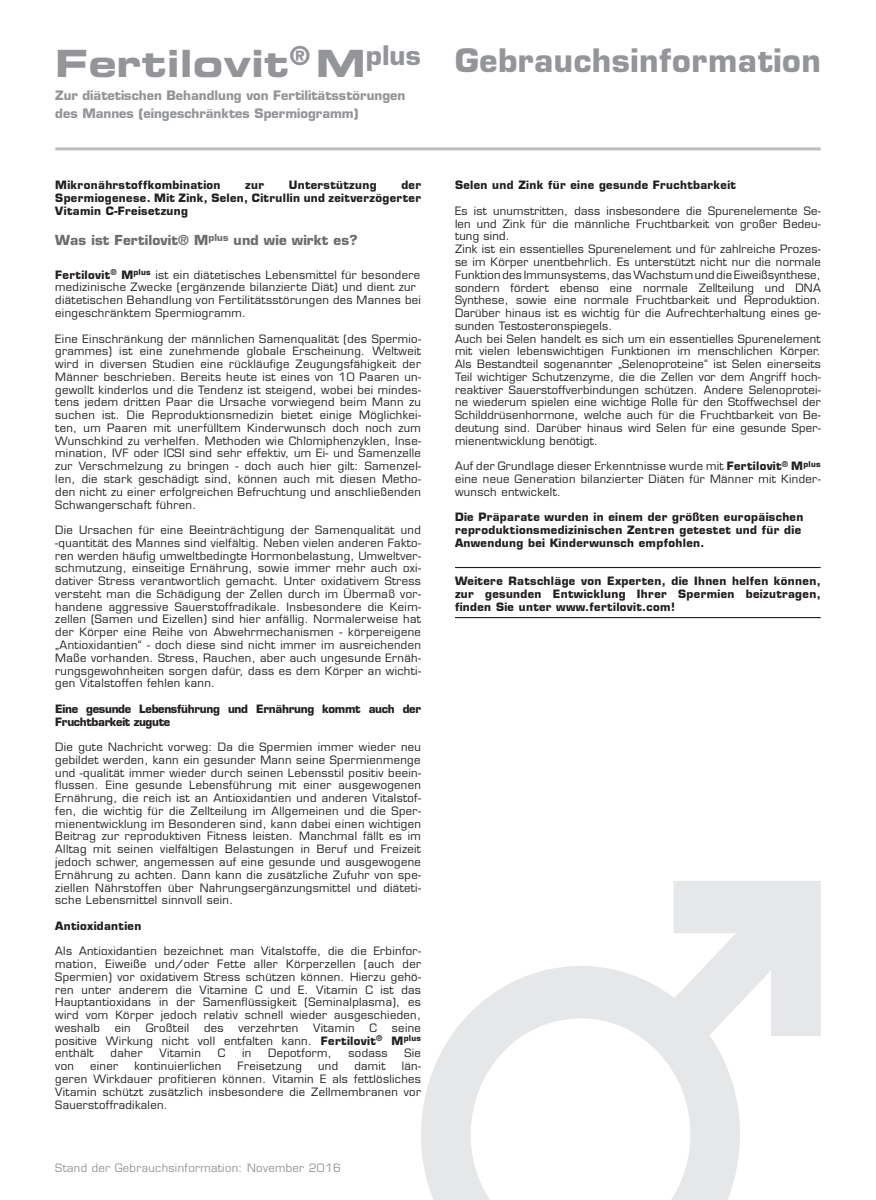
<style>
.page{position:relative;width:876px;height:1200px;background:#fff}
.page>*{position:absolute;margin:0;border:0;box-sizing:border-box;transform-origin:0 0}
.t1{font:700 31.5px "Eurostile";letter-spacing:.015em;color:#939598}
.t2{font:700 13.5px "Eurostile";letter-spacing:.01em;color:#6c6d70}
.t3{font:700 12.75px/18px "Eurostile";color:#939598}
.t4{font:11.25px/12.8px "Eurostile";letter-spacing:.02em;color:#231f20;text-align:justify}
.t5{font:700 11.25px/12.8px "Eurostile";letter-spacing:.03em;color:#231f20;text-align:justify}
.t6{font:700 11.25px/12.8px "Eurostile";letter-spacing:-.03em;color:#231f20}
.t7{font:11.25px "Eurostile";letter-spacing:.03em;color:#939598}
.s1{font-family:"Eurostile Bold Extended Two";font-weight:400;font-size:37.5px}
.s2{font-weight:700}
</style>
<div class="page">
<svg style="left:421px;top:881px;width:400px;height:318px"></svg>
<hr style="left:455px;top:567px;width:366px;height:1px;background:#231f20">
<hr style="left:455px;top:617px;width:366px;height:1px;background:#231f20">
<hr style="left:55px;top:147px;width:766px;height:3px;background:#bcbdc0">
<h1 class="t1" style="left:55px;top:41px;width:767px"><span class="s1">Fertilovit</span><sup>®</sup> <span class="s1">M</span><sup>plus</sup> Gebrauchsinformation</h1>
<p class="t3" style="left:55px;top:86px;width:352px">Zur diätetischen Behandlung von Fertilitätsstörungen des Mannes (eingeschränktes Spermiogramm)</p>
<p class="t5" style="left:55px;top:179px;width:167px">Mikronährstoffkombination</p>
<p class="t5" style="left:245px;top:179px;width:20px">zur</p>
<p class="t5" style="left:289px;top:179px;width:89px">Unterstützung</p>
<p class="t5" style="left:55px;top:179px;width:367px;text-indent:346px">der Spermiogenese. Mit Zink, Selen, Citrullin und zeitverzögerter Vitamin C-Freisetzung</p>
<p class="t2" style="left:55px;top:232px;width:304px">Was ist Fertilovit® M<sup>plus</sup> und wie wirkt es?</p>
<p class="t4" style="left:55px;top:268px;width:367px;text-align:left"><span class="s2">Fertilovit</span><sup>®</sup> <span class="s2">M</span><sup>plus</sup> ist ein diätetisches Lebensmittel für besondere medizinische Zwecke (ergänzende bilanzierte Diät) und dient zur diätetischen Behandlung von Fertilitätsstörungen des Mannes bei eingeschränktem Spermiogramm.</p>
<p class="t4" style="left:55px;top:332px;width:367px">Eine Einschränkung der männlichen Samenqualität (des Spermio&shy;grammes) ist eine zunehmende globale Erscheinung. Weltweit wird in diversen Studien eine rückläufige Zeugungsfähigkeit der Männer beschrieben. Bereits heute ist eines von 10 Paaren un&shy;gewollt kinderlos und die Tendenz ist steigend, wobei bei mindes&shy;tens jedem dritten Paar die Ursache vorwiegend beim Mann zu suchen ist. Die Reproduktionsmedizin bietet einige Möglichkei&shy;ten, um Paaren mit unerfülltem Kinderwunsch doch noch zum Wunschkind zu verhelfen. Methoden wie Chlomiphenzyklen, Inse&shy;mination, IVF oder ICSI sind sehr effektiv, um Ei- und Samenzelle zur Verschmelzung zu bringen - doch auch hier gilt: Samenzel&shy;len, die stark geschädigt sind, können auch mit diesen Metho&shy;den nicht zu einer erfolgreichen Befruchtung und anschließenden Schwangerschaft führen.</p>
<p class="t4" style="left:55px;top:523px;width:367px">Die Ursachen für eine Beeinträchtigung der Samenqualität und -quantität des Mannes sind vielfältig. Neben vielen anderen Fakto&shy;ren werden häufig umweltbedingte Hormonbelastung, Umweltver&shy;schmutzung, einseitige Ernährung, sowie immer mehr auch oxi&shy;dativer Stress verantwortlich gemacht. Unter oxidativem Stress versteht man die Schädigung der Zellen durch im Übermaß vor&shy;handene aggressive Sauerstoffradikale. Insbesondere die Keim&shy;zellen (Samen und Eizellen) sind hier anfällig. Normalerweise hat der Körper eine Reihe von Abwehrmechanismen - körpereigene „Antioxidantien“ - doch diese sind nicht immer im ausreichenden Maße vorhanden. Stress, Rauchen, aber auch ungesunde Ernäh&shy;rungsgewohnheiten sorgen dafür, dass es dem Körper an wichti&shy;gen Vitalstoffen fehlen kann.</p>
<p class="t6" style="left:55px;top:702px;width:367px">Eine gesunde Lebensführung und Ernährung kommt auch der<br>Fruchtbarkeit zugute</p>
<p class="t4" style="left:55px;top:740px;width:367px">Die gute Nachricht vorweg: Da die Spermien immer wieder neu gebildet werden, kann ein gesunder Mann seine Spermienmenge und -qualität immer wieder durch seinen Lebensstil positiv beein&shy;flussen. Eine gesunde Lebensführung mit einer ausgewogenen Ernährung, die reich ist an Antioxidantien und anderen Vitalstof&shy;fen, die wichtig für die Zellteilung im Allgemeinen und die Sper&shy;mienentwicklung im Besonderen sind, kann dabei einen wichtigen Beitrag zur reproduktiven Fitness leisten. Manchmal fällt es im Alltag mit seinen vielfältigen Belastungen in Beruf und Freizeit jedoch schwer, angemessen auf eine gesunde und ausgewogene Ernährung zu achten. Dann kann die zusätzliche Zufuhr von spe&shy;ziellen Nährstoffen über Nahrungsergänzungsmittel und diäteti&shy;sche Lebensmittel sinnvoll sein.</p>
<p class="t5" style="left:55px;top:919px;width:88px">Antioxidantien</p>
<p class="t4" style="left:55px;top:944px;width:367px">Als Antioxidantien bezeichnet man Vitalstoffe, die die Erbinfor&shy;mation, Eiweiße und/oder Fette aller Körperzellen (auch der Spermien) vor oxidativem Stress schützen können. Hierzu gehö&shy;ren unter anderem die Vitamine C und E. Vitamin C ist das Hauptantioxidans in der Samenflüssigkeit (Seminalplasma), es wird vom Körper jedoch relativ schnell wieder ausgeschieden, weshalb</p>
<p class="t4" style="left:115px;top:1021px;width:17px">ein</p>
<p class="t4" style="left:146px;top:1021px;width:45px">Großteil</p>
<p class="t4" style="left:204px;top:1021px;width:21px">des</p>
<p class="t4" style="left:238px;top:1021px;width:61px">verzehrten</p>
<p class="t4" style="left:313px;top:1021px;width:43px">Vitamin</p>
<p class="t4" style="left:370px;top:1021px;width:9px">C</p>
<p class="t4" style="left:55px;top:1021px;width:367px;text-indent:337px">seine positive Wirkung nicht voll entfalten kann. <span class="s2">Fertilovit</span><sup>®</sup> <span class="s2">M</span><sup>plus </sup>enthält</p>
<p class="t4" style="left:111px;top:1046px;width:34px">daher</p>
<p class="t4" style="left:159px;top:1046px;width:43px">Vitamin</p>
<p class="t4" style="left:218px;top:1046px;width:9px">C</p>
<p class="t4" style="left:242px;top:1046px;width:11px">in</p>
<p class="t4" style="left:268px;top:1046px;width:65px">Depotform,</p>
<p class="t4" style="left:349px;top:1046px;width:41px">sodass</p>
<p class="t4" style="left:404px;top:1046px;width:18px">Sie</p>
<p class="t4" style="left:55px;top:1059px;width:367px;text-indent:346px">län&shy;geren Wirkdauer profitieren können. Vitamin E als fettlösliches Vitamin schützt zusätzlich insbesondere die Zellmembranen vor Sauerstoffradikalen.</p>
<p class="t4" style="left:55px;top:1059px;width:20px">von</p>
<p class="t4" style="left:90px;top:1059px;width:29px">einer</p>
<p class="t4" style="left:134px;top:1059px;width:89px">kontinuierlichen</p>
<p class="t4" style="left:238px;top:1059px;width:66px">Freisetzung</p>
<p class="t4" style="left:318px;top:1059px;width:22px">und</p>
<p class="t4" style="left:354px;top:1059px;width:33px">damit</p>
<p class="t7" style="left:55px;top:1161px;width:287px">Stand der Gebrauchsinformation: November 2016</p>
<p class="t5" style="left:455px;top:179px;width:283px">Selen und Zink für eine gesunde Fruchtbarkeit</p>
<p class="t4" style="left:455px;top:204px;width:367px;text-align:left">Es ist unumstritten, dass insbesondere die Spurenelemente Se&shy;len und Zink für die männliche Fruchtbarkeit von großer Bedeu&shy;tung sind.<br>Zink ist ein essentielles Spurenelement und für zahlreiche Prozes&shy;se im Körper unentbehrlich. Es unterstützt nicht nur die normale Funktion des Immunsystems, das Wachstum und die Eiweißsynthese, sondern fördert ebenso eine normale Zellteilung und DNA Synthese, sowie eine normale Fruchtbarkeit und Reproduktion.<br>Darüber hinaus ist es wichtig für die Aufrechterhaltung eines ge&shy;sunden Testosteronspiegels.<br>Auch bei Selen handelt es sich um ein essentielles Spurenelement mit vielen lebenswichtigen Funktionen im menschlichen Körper.<br>Als Bestandteil sogenannter „Selenoproteine“ ist Selen einerseits Teil wichtiger Schutzenzyme, die die Zellen vor dem Angriff hoch&shy;reaktiver Sauerstoffverbindungen schützen. Andere Selenoprotei&shy;ne wiederum spielen eine wichtige Rolle für den Stoffwechsel der Schilddrüsenhormone, welche auch für die Fruchtbarkeit von Be&shy;deutung sind. Darüber hinaus wird Selen für eine gesunde Sper&shy;mienentwicklung benötigt.</p>
<p class="t4" style="left:455px;top:459px;width:367px">Auf der Grundlage dieser Erkenntnisse wurde mit <span class="s2">Fertilovit</span><sup>®</sup> <span class="s2">M</span><sup>plus </sup>eine neue Generation bilanzierter Diäten für Männer mit Kinder&shy;wunsch entwickelt.</p>
<p class="t5" style="left:455px;top:510px;width:350px;text-align:left">Die Präparate wurden in einem der größten europäischen reproduktionsmedizinischen Zentren getestet und für die<br>Anwendung bei Kinderwunsch empfohlen.</p>
<p class="t5" style="left:455px;top:574px;width:367px">Weitere Ratschläge von Experten, die Ihnen helfen können, zur gesunden Entwicklung Ihrer Spermien beizutragen, finden Sie unter www.fertilovit.com!</p>
</div>
